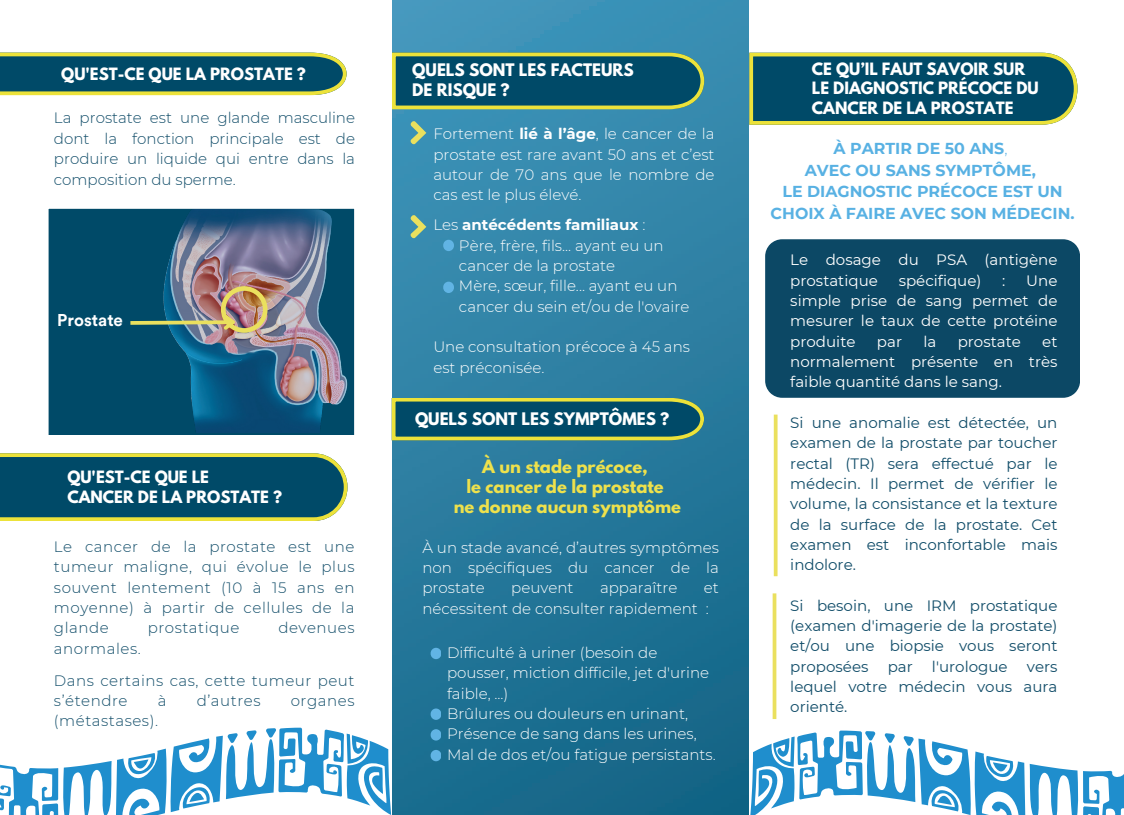
<style>
.page{position:relative;width:1124px;height:815px;background:#fff}
.page>*{position:absolute;margin:0;border:0;box-sizing:border-box;transform-origin:0 0}
.t1{font:700 16.88px "Circular Std";color:#fff}
.t2{font:700 16.25px/19.8px "League Spartan";color:#eee14c;text-align:center}
.t3{font:700 15.88px/21.6px "Montserrat";color:#58b1e3;text-align:center}
.t4{font:700 15.38px/20.8px "League Spartan";color:#fff}
.t5{font:300 15px/20.2px "Montserrat";color:#fff}
.t6{font:15px/20.2px "Montserrat";color:#114d69;text-align:justify}
.t7{font:300 15px/20.2px "Montserrat";letter-spacing:.035em;color:#114d69;text-align:justify}
.t8{font:15px/20.2px "Montserrat";color:#fff;text-align:justify}
.t9{font:700 15px/19.8px "League Spartan";color:#fff}
.s1{font-weight:700}
.s2{font-weight:300}
</style>
<div class="page">
<img style="left:392px;top:0;width:357px;height:815px">
<svg style="left:0;top:453px;width:347px;height:68px;background:#205f65"></svg>
<svg style="left:392px;top:53px;width:312px;height:56px;background:#216062"></svg>
<svg style="left:749px;top:53px;width:328px;height:72px;background:#205f65"></svg>
<svg style="left:391px;top:398px;width:313px;height:42px;background:#2b6661"></svg>
<svg style="left:773px;top:414px;width:4px;height:162px"></svg>
<svg style="left:772px;top:593px;width:4px;height:126px"></svg>
<div style="left:443px;top:240px;width:10px;height:11px;background:#61b4e4;border-radius:5px"></div>
<svg style="left:409px;top:120px;width:17px;height:26px"></svg>
<svg style="left:0;top:53px;width:346px;height:42px;background:#2c6662"></svg>
<div style="left:765px;top:239px;width:314px;height:159px;background:#0c4865"></div>
<svg style="left:409px;top:213px;width:17px;height:27px"></svg>
<div style="left:443px;top:282px;width:10px;height:11px;background:#61b4e4;border-radius:5px"></div>
<div style="left:430px;top:648px;width:11px;height:11px;background:#61b4e4;border-radius:5px"></div>
<div style="left:430px;top:708px;width:11px;height:11px;background:#61b4e4;border-radius:5px"></div>
<div style="left:430px;top:729px;width:11px;height:11px;background:#61b4e4;border-radius:5px"></div>
<div style="left:430px;top:750px;width:11px;height:11px;background:#61b4e4;border-radius:5px"></div>
<div style="left:48px;top:208px;width:307px;height:227px;background:#004a68"></div>
<img style="left:109px;top:210px;width:246px;height:223px">
<img style="left:127px;top:286px;width:140px;height:47px">
<svg style="left:0;top:727px;width:391px;height:88px"></svg>
<svg style="left:750px;top:730px;width:373px;height:85px"></svg>
<p class="t9" style="left:61px;top:64px;width:246px">QU'EST-CE QUE LA PROSTATE ?</p>
<p class="t4" style="left:412px;top:59px;width:223px">QUELS SONT LES FACTEURS<br>DE RISQUE ?</p>
<p class="t9" style="left:811px;top:59px;width:228px">CE QU’IL FAUT SAVOIR SUR<br>LE DIAGNOSTIC PRÉCOCE DU<br>CANCER DE LA PROSTATE</p>
<p class="t7" style="left:54px;top:107px;width:302px;line-height:20.8px">La prostate est une glande masculine dont la fonction principale est de produire un liquide qui entre dans la composition du sperme.</p>
<p class="t5" style="left:433px;top:123px;width:283px;text-align:justify">Fortement <span class="s1">lié à l’âge</span>, le cancer de la prostate est rare avant 50 ans et c’est autour de 70 ans que le nombre de cas est le plus élevé.</p>
<p class="t5" style="left:459px;top:214px;width:206px;text-indent:-26px">Les <span class="s1">antécédents familiaux</span> :<br>Père, frère, fils... ayant eu un cancer de la prostate</p>
<p class="t3" style="left:770px;top:137px;width:305px">À PARTIR DE 50 ANS<span class="s2">,<br></span>AVEC OU SANS SYMPTÔME,<br>LE DIAGNOSTIC PRÉCOCE EST UN<br>CHOIX À FAIRE AVEC SON MÉDECIN.</p>
<p class="t8" style="left:790px;top:249px;width:268px">Le dosage du PSA (antigène prostatique</p>
<p class="t8" style="left:898px;top:270px;width:84px">spécifique)</p>
<p class="t8" style="left:1002px;top:270px;width:5px">:</p>
<p class="t8" style="left:790px;top:270px;width:269px;text-indent:236px">Une simple prise de sang permet de mesurer le taux de cette protéine produite</p>
<p class="t5" style="left:459px;top:275px;width:232px">Mère, sœur, fille... ayant eu un cancer du sein et/ou de l'ovaire</p>
<p class="t1" style="left:57px;top:309px;width:67px">Prostate</p>
<p class="t8" style="left:876px;top:331px;width:27px">par</p>
<p class="t8" style="left:923px;top:331px;width:14px">la</p>
<p class="t8" style="left:957px;top:331px;width:65px">prostate</p>
<p class="t8" style="left:790px;top:331px;width:269px;text-indent:252px">et normalement présente en très faible quantité dans le sang.</p>
<p class="t6" style="left:790px;top:412px;width:269px">Si une anomalie est détectée, un examen de la prostate par toucher rectal (TR) sera effectué par le médecin. Il permet de vérifier le volume, la consistance et la texture de la surface de la prostate. Cet examen est inconfortable mais indolore.</p>
<p class="t6" style="left:790px;top:595px;width:269px">Si besoin, une IRM prostatique (examen d'imagerie de la prostate) et/ou une biopsie vous seront proposées</p>
<p class="t5" style="left:433px;top:336px;width:258px">Une consultation précoce à 45 ans est préconisée.</p>
<p class="t4" style="left:415px;top:408px;width:256px">QUELS SONT LES SYMPTÔMES ?</p>
<p class="t2" style="left:453px;top:456px;width:229px">À un stade précoce,<br>le cancer de la prostate<br>ne donne aucun symptôme</p>
<p class="t9" style="left:67px;top:466px;width:216px;line-height:20.8px">QU'EST-CE QUE LE<br>CANCER DE LA PROSTATE ?</p>
<p class="t5" style="left:422px;top:536px;width:298px;text-align:justify">À un stade avancé, d’autres symptômes non spécifiques du cancer de la prostate</p>
<p class="t7" style="left:54px;top:536px;width:302px">Le cancer de la prostate est une tumeur maligne, qui évolue le plus souvent lentement (10 à 15 ans en moyenne) à partir de cellules de la glande</p>
<p class="t5" style="left:511px;top:577px;width:64px">peuvent</p>
<p class="t5" style="left:600px;top:577px;width:79px">apparaître</p>
<p class="t5" style="left:422px;top:577px;width:298px;text-indent:281px">et nécessitent de consulter rapidement :</p>
<p class="t7" style="left:148px;top:617px;width:93px">prostatique</p>
<p class="t7" style="left:278px;top:617px;width:78px">devenues</p>
<p class="t7" style="left:54px;top:637px;width:88px">anormales.</p>
<p class="t5" style="left:447px;top:642px;width:270px">Difficulté à uriner (besoin de pousser, miction difficile, jet d'urine faible, ...)<br>Brûlures ou douleurs en urinant,<br>Présence de sang dans les urines,<br>Mal de dos et/ou fatigue persistants.</p>
<p class="t6" style="left:887px;top:655px;width:27px">par</p>
<p class="t6" style="left:931px;top:655px;width:77px">l'urologue</p>
<p class="t6" style="left:790px;top:655px;width:268px;text-indent:236px">vers lequel votre médecin vous aura orienté.</p>
<p class="t7" style="left:54px;top:670px;width:302px">Dans certains cas, cette tumeur peut s’étendre</p>
<p class="t7" style="left:158px;top:690px;width:10px">à</p>
<p class="t7" style="left:197px;top:690px;width:65px">d’autres</p>
<p class="t7" style="left:291px;top:690px;width:65px">organes</p>
<p class="t7" style="left:54px;top:710px;width:106px">(métastases).</p>
</div>
